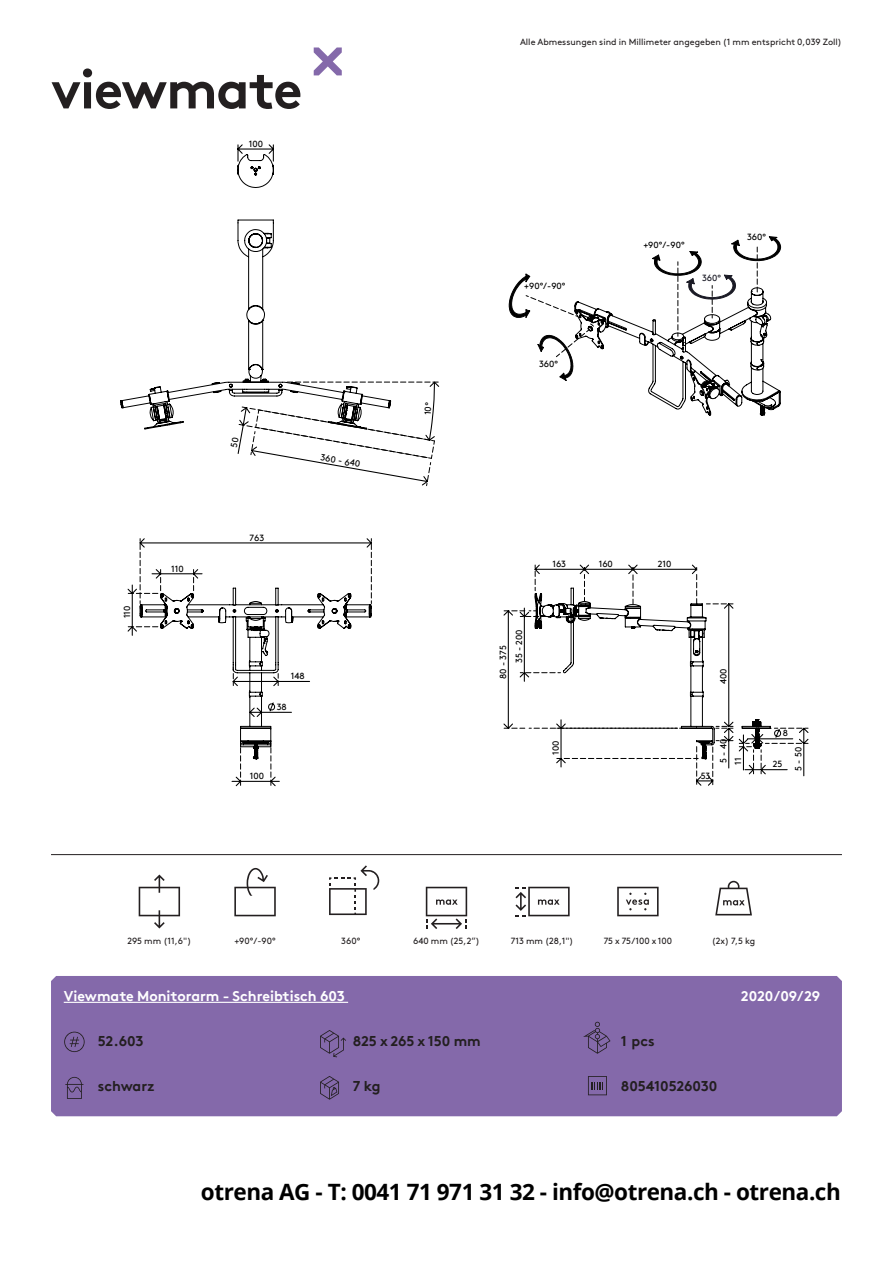
<style>
.page{position:relative;width:893px;height:1263px;background:#fff}
.page>*{position:absolute;margin:0;border:0;box-sizing:border-box;transform-origin:0 0}
.t1{font:700 54px "Brown Pro TT";letter-spacing:-.02em;color:#231f20}
.t2{font:700 22.5px "Open Sans";letter-spacing:-.02em;color:#000}
.t3{font:700 14.25px "Brown Pro TT";color:#231f20}
.t4{font:700 14.25px "Brown Pro TT";color:#fff}
.t5{font:9px "Brown";color:#231f20}
.t6{font:9px "Brown Pro TT Regular Alt";color:#000}
.t7{font:9px "Brown Pro TT Regular Alt";color:#191924}
</style>
<div class="page">
<svg style="left:314px;top:47px;width:28px;height:28px"></svg>
<hr style="left:51px;top:854px;width:791px;height:1px;background:#231f20">
<svg style="left:139px;top:874px;width:41px;height:54px"></svg>
<svg style="left:234px;top:868px;width:42px;height:48px"></svg>
<svg style="left:329px;top:865px;width:50px;height:50px"></svg>
<svg style="left:426px;top:887px;width:41px;height:42px"></svg>
<svg style="left:515px;top:887px;width:55px;height:29px"></svg>
<svg style="left:617px;top:887px;width:42px;height:29px"></svg>
<svg style="left:715px;top:881px;width:37px;height:34px"></svg>
<div style="left:51px;top:976px;width:791px;height:140px;background:#8469aa"></div>
<svg style="left:508px;top:236px;width:273px;height:180px"></svg>
<svg style="left:503px;top:564px;width:306px;height:222px"></svg>
<svg style="left:64px;top:1032px;width:21px;height:20px"></svg>
<svg style="left:65px;top:1077px;width:18px;height:22px"></svg>
<svg style="left:320px;top:1030px;width:26px;height:27px"></svg>
<svg style="left:583px;top:1022px;width:27px;height:32px"></svg>
<svg style="left:320px;top:1076px;width:19px;height:24px"></svg>
<svg style="left:588px;top:1076px;width:19px;height:19px"></svg>
<hr style="left:64px;top:1002px;width:284px;height:1px;background:#fff">
<svg style="left:127px;top:144px;width:313px;height:641px"></svg>
<h1 class="t1" style="left:51px;top:68px;width:253px">viewmate</h1>
<p class="t6" style="left:249px;top:137px;width:16px">100</p>
<p class="t6" style="left:120px;top:618px;width:14px;rotate:-90deg">110</p>
<p class="t6" style="left:171px;top:561px;width:14px">110</p>
<p class="t6" style="left:250px;top:531px;width:16px">763</p>
<p class="t6" style="left:322px;top:450px;width:42px;rotate:10deg">360 - 640</p>
<p class="t6" style="left:291px;top:669px;width:15px">148</p>
<p class="t6" style="left:277px;top:700px;width:12px">38</p>
<p class="t6" style="left:250px;top:769px;width:16px">100</p>
<p class="t5" style="left:520px;top:38px;width:323px">Alle Abmessungen sind in Millimeter angegeben (1 mm entspricht 0,039 Zoll)</p>
<p class="t6" style="left:524px;top:279px;width:43px">+90°/-90°</p>
<p class="t6" style="left:539px;top:357px;width:20px">360°</p>
<p class="t6" style="left:643px;top:238px;width:43px">+90°/-90°</p>
<p class="t7" style="left:702px;top:271px;width:20px">360°</p>
<p class="t6" style="left:747px;top:230px;width:20px">360°</p>
<p class="t6" style="left:496px;top:679px;width:35px;rotate:-90deg">80 - 375</p>
<p class="t6" style="left:512px;top:663px;width:36px;rotate:-90deg">35 - 200</p>
<p class="t6" style="left:552px;top:557px;width:15px">163</p>
<p class="t6" style="left:599px;top:557px;width:16px">160</p>
<p class="t6" style="left:658px;top:557px;width:15px">210</p>
<p class="t6" style="left:549px;top:755px;width:16px;rotate:-90deg">100</p>
<p class="t6" style="left:717px;top:684px;width:17px;rotate:-90deg">400</p>
<p class="t6" style="left:701px;top:769px;width:11px">53</p>
<p class="t6" style="left:716px;top:763px;width:26px;rotate:-90deg">5 - 40</p>
<p class="t6" style="left:731px;top:765px;width:9px;rotate:-90deg">11</p>
<p class="t6" style="left:783px;top:726px;width:7px">8</p>
<p class="t6" style="left:773px;top:757px;width:11px">25</p>
<p class="t6" style="left:792px;top:771px;width:26px;rotate:-90deg">5 - 50</p>
<p class="t5" style="left:127px;top:938px;width:66px">295 mm (11,6")</p>
<p class="t5" style="left:234px;top:938px;width:43px">+90°/-90°</p>
<p class="t5" style="left:341px;top:938px;width:21px">360°</p>
<p class="t5" style="left:413px;top:938px;width:68px">640 mm (25,2”)</p>
<p class="t5" style="left:511px;top:938px;width:64px">713 mm (28,1")</p>
<p class="t5" style="left:604px;top:938px;width:70px">75 x 75/100 x 100</p>
<p class="t5" style="left:712px;top:938px;width:45px">(2x) 7,5 kg</p>
<h3 class="t4" style="left:64px;top:991px;width:283px">Viewmate Monitorarm - Schreibtisch 603</h3>
<h3 class="t4" style="left:741px;top:991px;width:81px">2020/09/29</h3>
<h3 class="t3" style="left:98px;top:1035px;width:47px">52.603</h3>
<h3 class="t3" style="left:98px;top:1080px;width:58px">schwarz</h3>
<h3 class="t3" style="left:353px;top:1035px;width:129px">825 x 265 x 150 mm</h3>
<h3 class="t3" style="left:621px;top:1035px;width:35px">1 pcs</h3>
<h3 class="t3" style="left:353px;top:1080px;width:29px">7 kg</h3>
<h3 class="t3" style="left:621px;top:1080px;width:98px">805410526030</h3>
<h2 class="t2" style="left:201px;top:1175px;width:641px">otrena AG - T: 0041 71 971 31 32 - info@otrena.ch - otrena.ch</h2>
</div>
